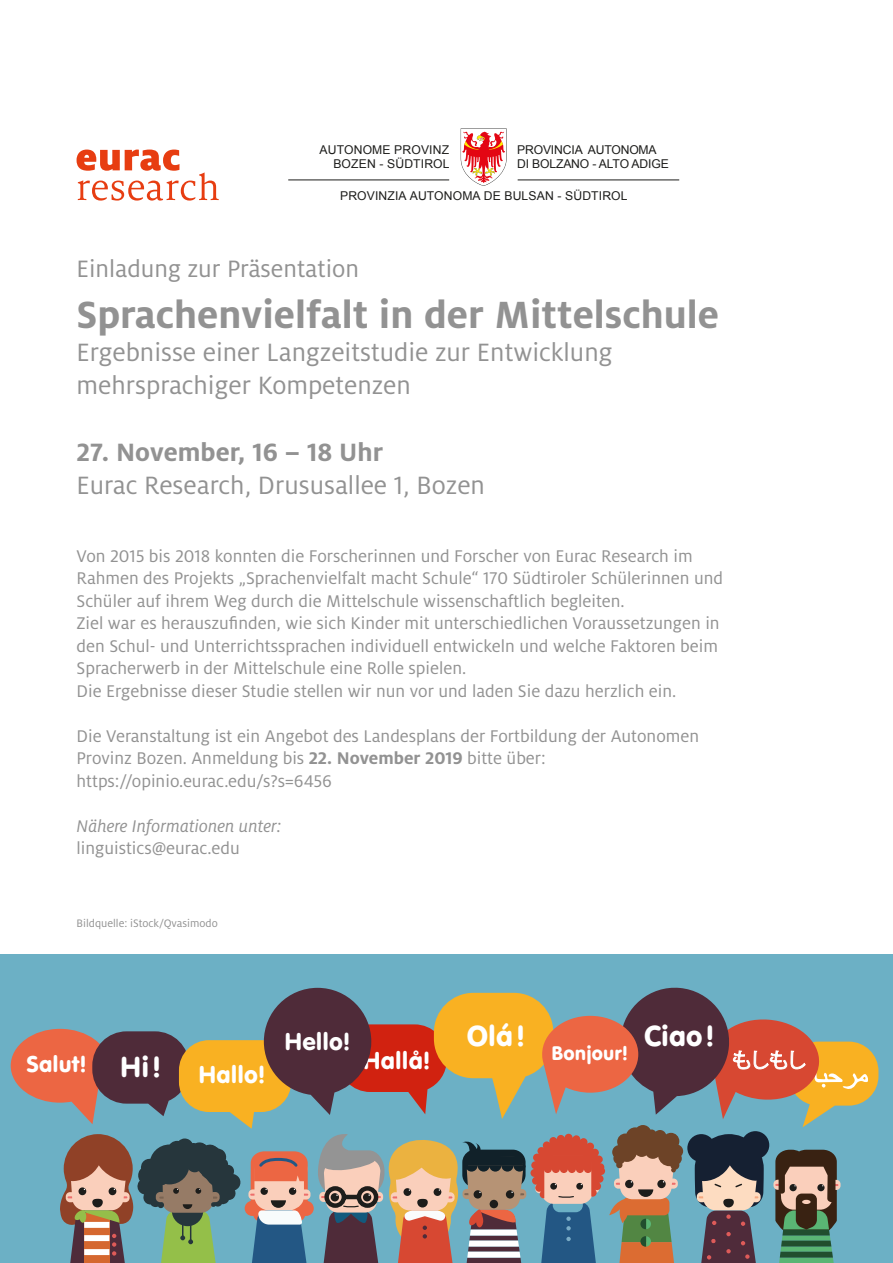
<style>
.page{position:relative;width:893px;height:1263px;background:#fff}
.page>*{position:absolute;margin:0;border:0;box-sizing:border-box;transform-origin:0 0}
.t1{font:700 42px "Milo Pro";color:#929292}
.t2{font:28.35px "VAG Rounded BT";letter-spacing:.005em;color:#fff}
.t3{font:27.75px/33.3px "Milo Pro";color:#929292}
.t4{font:700 27.75px "Milo Pro";color:#929292}
.t5{font:26.25px "Milo Pro";color:#929292}
.t6{font:23.85px "VAG Rounded BT";letter-spacing:.005em;color:#fff}
.t7{font:22.35px "VAG Rounded BT";letter-spacing:.005em;color:#fff}
.t8{font:19.35px "VAG Rounded BT";letter-spacing:.005em;color:#fff}
.t9{font:18.75px/22.5px "Milo Pro";color:#929292}
.t10{font:italic 18.75px "Milo Pro";color:#929292}
.t11{font:12.15px/14.5px "Arial";letter-spacing:.01em;color:#1d1d1b;text-align:right}
.t12{font:12.15px/14.5px "Arial";letter-spacing:-.01em;color:#1d1d1b}
.t13{font:12px "Milo Pro";color:#929292}
.s1{font-weight:700}
</style>
<div class="page">
<svg style="left:77px;top:150px;width:142px;height:51px"></svg>
<hr style="left:518px;top:180px;width:161px;height:1px;background:#1d1d1b">
<hr style="left:288px;top:180px;width:161px;height:1px;background:#1d1d1b">
<svg style="left:461px;top:128px;width:46px;height:58px"></svg>
<div style="left:0;top:954px;width:893px;height:309px;background:#6cb0c5"></div>
<svg style="left:11px;top:987px;width:867px;height:276px"></svg>
<p class="t11" style="left:320px;top:142px;width:132px">AUTONOME PROVINZ<br>BOZEN - SÜDTIROL</p>
<p class="t12" style="left:517px;top:142px;width:153px">PROVINCIA AUTONOMA<br>DI BOLZANO - ALTO ADIGE</p>
<p class="t11" style="left:340px;top:189px;width:289px">PROVINZIA AUTONOMA DE BULSAN - SÜDTIROL</p>
<h3 class="t5" style="left:77px;top:254px;width:284px">Einladung zur Präsentation</h3>
<h1 class="t1" style="left:77px;top:291px;width:644px">Sprachenvielfalt in der Mittelschule</h1>
<h3 class="t3" style="left:77px;top:336px;width:537px">Ergebnisse einer Langzeitstudie zur Entwicklung mehrsprachiger Kompetenzen</h3>
<h3 class="t4" style="left:77px;top:436px;width:308px">27. November, 16 – 18 Uhr</h3>
<h3 class="t3" style="left:77px;top:469px;width:410px">Eurac Research, Drususallee 1, Bozen</h3>
<p class="t9" style="left:77px;top:545px;width:648px">Von 2015 bis 2018 konnten die Forscherinnen und Forscher von Eurac Research im Rahmen des Projekts „Sprachenvielfalt macht Schule“ 170 Südtiroler Schülerinnen und Schüler auf ihrem Weg durch die Mittelschule wissenschaftlich begleiten.<br>Ziel war es herauszufinden, wie sich Kinder mit unterschiedlichen Voraussetzungen in den Schul- und Unterrichtssprachen individuell entwickeln und welche Faktoren beim Spracherwerb in der Mittelschule eine Rolle spielen.<br>Die Ergebnisse dieser Studie stellen wir nun vor und laden Sie dazu herzlich ein.</p>
<p class="t9" style="left:77px;top:725px;width:624px">Die Veranstaltung ist ein Angebot des Landesplans der Fortbildung der Autonomen<br>Provinz Bozen. Anmeldung bis <span class="s1">22. November 2019</span> bitte über: https://opinio.eurac.edu/s?s=6456</p>
<p class="t10" style="left:77px;top:815px;width:207px">Nähere Informationen unter:</p>
<p class="t9" style="left:77px;top:837px;width:165px">linguistics@eurac.edu</p>
<p class="t13" style="left:77px;top:917px;width:143px">Bildquelle: iStock/Qvasimodo</p>
<p class="t6" style="left:285px;top:1026px;width:67px">Hello!</p>
<p class="t7" style="left:27px;top:1050px;width:61px">Salut!</p>
<p class="t6" style="left:363px;top:1045px;width:69px">Hallå!</p>
<h2 class="t2" style="left:120px;top:1049px;width:42px">Hi!</h2>
<p class="t6" style="left:198px;top:1059px;width:68px">Hallo!</p>
<h2 class="t2" style="left:467px;top:1018px;width:60px">Olá!</h2>
<h2 class="t2" style="left:644px;top:1018px;width:72px">Ciao!</h2>
<p class="t8" style="left:552px;top:1040px;width:78px">Bonjour!</p>
</div>
